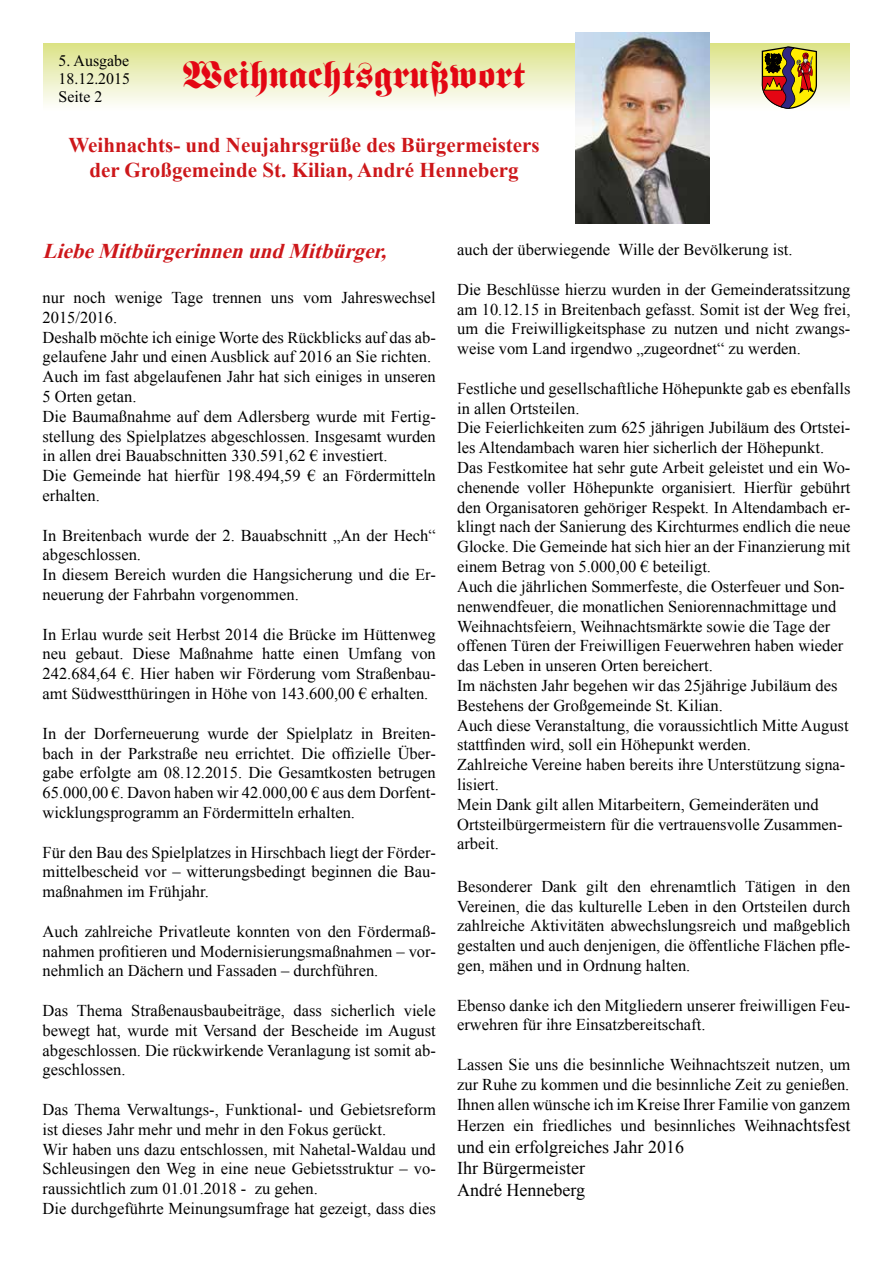
<style>
.page{position:relative;width:893px;height:1263px;background:#fff}
.page>*{position:absolute;margin:0;border:0;box-sizing:border-box;transform-origin:0 0}
.t1{font:38.7px "Freshpoint Normal";color:#e30613}
.t2{font:700 21px/25.2px "Times New Roman";color:#cd171a;text-align:center}
.t3{font:italic 700 21px "Times New Roman";color:#cd171a}
.t4{font:18px/21.6px "Times New Roman";color:#000}
.t5{font:16.5px/19.8px "Times New Roman";color:#000;text-align:justify}
.t6{font:16.2px/17.9px "Times New Roman";color:#000;text-align:justify}
.s1{font-size:18px}
</style>
<div class="page">
<div style="left:43px;top:44px;width:807px;height:67px;background:linear-gradient(to bottom,#dce389,#fff)"></div>
<svg style="left:762px;top:46px;width:55px;height:63px;background:#9f7132"></svg>
<img style="left:575px;top:32px;width:135px;height:191px">
<p class="t6" style="left:59px;top:51px;width:73px">5. Ausgabe 18.12.2015<br>Seite 2</p>
<h1 class="t1" style="left:183px;top:54px;width:344px">Weihnachtsgrußwort</h1>
<p class="t2" style="left:68px;top:132px;width:473px">Weihnachts- und Neujahrsgrüße des Bürgermeisters der Großgemeinde St. Kilian, André Henneberg</p>
<p class="t3" style="left:43px;top:236px;width:352px">LiebeMitbürgerinnenundMitbürger,</p>
<p class="t5" style="left:43px;top:287px;width:395px;text-align:left">nur noch wenige Tage trennen uns vom Jahreswechsel 2015/2016.<br>Deshalb möchte ich einige Worte des Rückblicks auf das ab&shy;gelaufene Jahr und einen Ausblick auf 2016 an Sie richten.<br>Auch im fast abgelaufenen Jahr hat sich einiges in unseren 5 Orten getan.<br>Die Baumaßnahme auf dem Adlersberg wurde mit Fertig&shy;stellung des Spielplatzes abgeschlossen. Insgesamt wurden in allen drei Bauabschnitten 330.591,62 € investiert.<br>Die Gemeinde hat hierfür 198.494,59 € an Fördermitteln erhalten.</p>
<p class="t5" style="left:43px;top:525px;width:395px;text-align:left">In Breitenbach wurde der 2. Bauabschnitt „An der Hech“ abgeschlossen.<br>In diesem Bereich wurden die Hangsicherung und die Er&shy;neuerung der Fahrbahn vorgenommen.</p>
<p class="t5" style="left:43px;top:624px;width:395px">In Erlau wurde seit Herbst 2014 die Brücke im Hüttenweg neu gebaut. Diese Maßnahme hatte einen Umfang von 242.684,64 €. Hier haben wir Förderung vom Straßenbau&shy;amt Südwestthüringen in Höhe von 143.600,00 € erhalten.</p>
<p class="t5" style="left:43px;top:723px;width:395px">In der Dorferneuerung wurde der Spielplatz in Breiten&shy;bach in der Parkstraße neu errichtet. Die offizielle Über&shy;gabe erfolgte am 08.12.2015. Die Gesamtkosten betrugen 65.000,00 €. Davon haben wir 42.000,00 € aus dem Dorfent&shy;wicklungsprogramm an Fördermitteln erhalten.</p>
<p class="t5" style="left:43px;top:842px;width:395px">Für den Bau des Spielplatzes in Hirschbach liegt der Förder&shy;mittelbescheid vor – witterungsbedingt beginnen die Bau&shy;maßnahmen im Frühjahr.</p>
<p class="t5" style="left:43px;top:921px;width:395px">Auch zahlreiche Privatleute konnten von den Fördermaß&shy;nahmen profitieren und Modernisierungsmaßnahmen – vor&shy;nehmlich an Dächern und Fassaden – durchführen.</p>
<p class="t5" style="left:43px;top:1000px;width:395px">Das Thema Straßenausbaubeiträge, dass sicherlich viele bewegt hat, wurde mit Versand der Bescheide im August abgeschlossen. Die rückwirkende Veranlagung ist somit ab&shy;geschlossen.</p>
<p class="t5" style="left:43px;top:1099px;width:395px;text-align:left">Das Thema Verwaltungs-, Funktional- und Gebietsreform ist dieses Jahr mehr und mehr in den Fokus gerückt.<br>Wir haben uns dazu entschlossen, mit Nahetal-Waldau und Schleusingen den Weg in eine neue Gebietsstruktur – vo&shy;raussichtlich zum 01.01.2018 - zu gehen.<br>Die durchgeführte Meinungsumfrage hat gezeigt, dass dies</p>
<p class="t5" style="left:457px;top:240px;width:337px">auch der überwiegende Wille der Bevölkerung ist.</p>
<p class="t5" style="left:457px;top:279px;width:395px">Die Beschlüsse hierzu wurden in der Gemeinderatssitzung am 10.12.15 in Breitenbach gefasst. Somit ist der Weg frei, um die Freiwilligkeitsphase zu nutzen und nicht zwangs&shy;weise vom Land irgendwo „zugeordnet“ zu werden.</p>
<p class="t5" style="left:457px;top:378px;width:395px;text-align:left">Festliche und gesellschaftliche Höhepunkte gab es ebenfalls in allen Ortsteilen.<br>Die Feierlichkeiten zum 625 jährigen Jubiläum des Ortstei&shy;les Altendambach waren hier sicherlich der Höhepunkt.<br>Das Festkomitee hat sehr gute Arbeit geleistet und ein Wo&shy;chenende voller Höhepunkte organisiert. Hierfür gebührt den Organisatoren gehöriger Respekt. In Altendambach er&shy;klingt nach der Sanierung des Kirchturmes endlich die neue Glocke. Die Gemeinde hat sich hier an der Finanzierung mit einem Betrag von 5.000,00 € beteiligt.<br>Auch die jährlichen Sommerfeste, die Osterfeuer und Son&shy;nenwendfeuer, die monatlichen Seniorennachmittage und Weihnachtsfeiern, Weihnachtsmärkte sowie die Tage der offenen Türen der Freiwilligen Feuerwehren haben wieder das Leben in unseren Orten bereichert.<br>Im nächsten Jahr begehen wir das 25jährige Jubiläum des Bestehens der Großgemeinde St. Kilian.<br>Auch diese Veranstaltung, die voraussichtlich Mitte August stattfinden wird, soll ein Höhepunkt werden.<br>Zahlreiche Vereine haben bereits ihre Unterstützung signa&shy;lisiert.<br>Mein Dank gilt allen Mitarbeitern, Gemeinderäten und Ortsteilbürgermeistern für die vertrauensvolle Zusammen&shy;arbeit.</p>
<p class="t5" style="left:457px;top:876px;width:395px">Besonderer Dank gilt den ehrenamtlich Tätigen in den Vereinen, die das kulturelle Leben in den Ortsteilen durch zahlreiche Aktivitäten abwechslungsreich und maßgeblich gestalten und auch denjenigen, die öffentliche Flächen pfle&shy;gen, mähen und in Ordnung halten.</p>
<p class="t5" style="left:457px;top:995px;width:395px">Ebenso danke ich den Mitgliedern unserer freiwilligen Feu&shy;erwehren für ihre Einsatzbereitschaft.</p>
<p class="t5" style="left:457px;top:1054px;width:395px">Lassen Sie uns die besinnliche Weihnachtszeit nutzen, um zur Ruhe zu kommen und die besinnliche Zeit zu genießen.<br>Ihnen allen wünsche ich im Kreise Ihrer Familie von ganzem</p>
<p class="t5" style="left:457px;top:1115px;width:395px">Herzen ein friedliches und besinnliches Weih<span class="s1">nachtsfest</span></p>
<p class="t4" style="left:457px;top:1135px;width:228px">und ein erfolgreiches Jahr 2016<br>Ihr Bürgermeister<br>André Henneberg</p>
</div>
